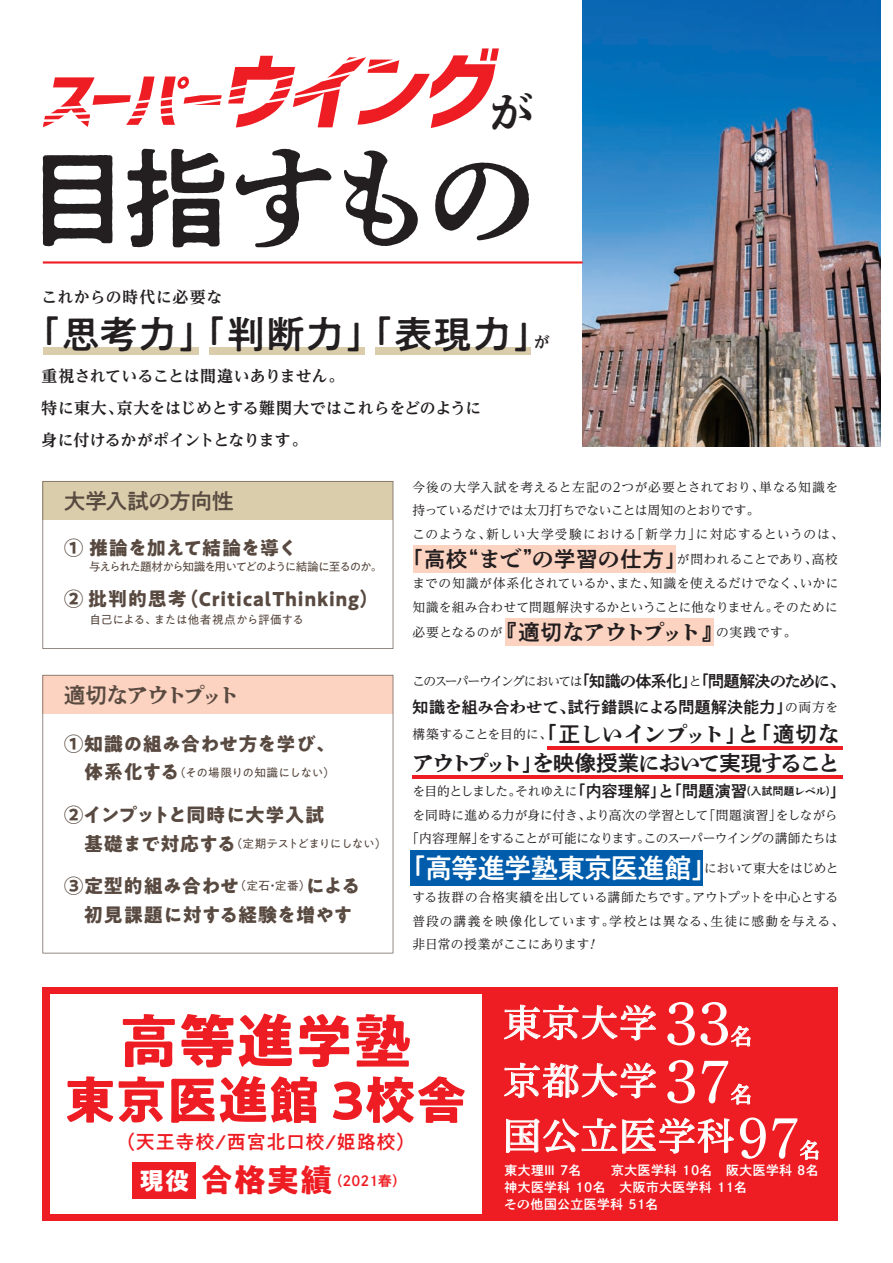
<style>
.page{position:relative;width:893px;height:1263px;background:#fff}
.page>*{position:absolute;margin:0;border:0;box-sizing:border-box;transform-origin:0 0}
.t1{font:106.35px "P Shuei N Anti Std N B";letter-spacing:-.05em;color:#231f20}
.t2{font:700 58.5px "PA1 Gothic Std N";color:#ee1d23}
.t3{font:700 51px "PA1 Gothic Std N";color:#ee1d23}
.t4{font:42.45px "P Shuei N Anti Std N B";color:#231f20}
.t5{font:37.2px "P Shuei F Ogo Kanap Std N M";letter-spacing:.04em;color:#fff}
.t6{font:37.2px "P Shuei N Anti Std N B";letter-spacing:.055em;color:#231e1f}
.t7{font:700 31.95px "PA1 Gothic Std N";color:#ee1d23}
.t8{font:26.55px "P Shuei N Anti Std N B";letter-spacing:.005em;color:#fff}
.t9{font:21.6px "P Shuei F Ogo Kanap Std N M";color:#fff}
.t10{font:21.3px/29px "P Shuei N Anti Std N B";letter-spacing:-.04em;color:#231f20}
.t11{font:21.3px "P Shuei N Anti Std N B";letter-spacing:.04em;color:#231f20}
.t12{font:21.3px "P Shuei N Anti Std N B";letter-spacing:-.105em;color:#594a41}
.t13{font:21.3px "P Shuei N Anti Std N B";letter-spacing:.01em;color:#594a41}
.t14{font:20.4px "P Shuei F Ogo Kanap Std N M";color:#fff}
.t15{font:700 19.2px/28.7px "PA1 Gothic Std N";letter-spacing:.025em;color:#594a41}
.t16{font:700 19.2px "PA1 Gothic Std N";letter-spacing:-.01em;color:#594a41}
.t17{font:500 19.2px "PA1 Gothic Std N";letter-spacing:.04em;color:#ee1d23}
.t18{font:700 15.9px/32px "UD Reimin Pro";color:#231f20}
.t19{font:15.9px/25.3px "P Shuei N Anti Std N B";letter-spacing:-.005em;color:#231f20}
.t20{font:700 15.9px "UD Reimin Pro";letter-spacing:.035em;color:#231f20}
.t21{font:13.8px "P Shuei N Anti Std N B";color:#ee1d23}
.t22{font:12.75px/23.2px "UD Reimin Pro";letter-spacing:.005em;color:#231f20}
.t23{font:12.75px/23.2px "UD Reimin Pro";letter-spacing:.025em;color:#231f20}
.t24{font:12.75px/17px "P Shuei N Anti Std N B";letter-spacing:.04em;color:#fff}
.t25{font:12.75px "UD Reimin Pro";letter-spacing:-.045em;color:#231f20}
.t26{font:12.75px "UD Reimin Pro";letter-spacing:-.05em;color:#231f20}
.t27{font:12.75px "UD Reimin Pro";letter-spacing:.03em;color:#231f20}
.t28{font:11.7px "PA1 Gothic Std N";letter-spacing:-.105em;color:#594a41}
.t29{font:11.7px "PA1 Gothic Std N";letter-spacing:-.065em;color:#594a41}
.t30{font:11.7px "PA1 Gothic Std N";letter-spacing:-.025em;color:#594a41}
.t31{font:11.7px "PA1 Gothic Std N";letter-spacing:-.015em;color:#594a41}
.s1{font-weight:700;font-size:19.2px}
.s2{font-weight:400;font-size:11.7px}
.s3{font-family:"P Shuei N Anti Std N B";font-size:21.3px}
.s4{font-family:"UD Reimin Pro";font-size:12.75px}
.s5{font-family:"P Shuei N Anti Std N B";font-size:15.9px}
.s6{font-family:"P Shuei N Anti Std N B";font-size:10.65px}
.s7{font-size:24.45px;color:#fff}
.s8{font-size:61.65px}
.s9{font-size:58.5px}
</style>
<div class="page">
<img style="left:583px;top:0;width:297px;height:446px">
<div style="left:43px;top:986px;width:795px;height:234px;background:#ee1d23"></div>
<div style="left:413px;top:546px;width:262px;height:27px;background:#fcd2c0"></div>
<div style="left:505px;top:618px;width:209px;height:28px;background:#fcd2c0"></div>
<hr style="left:547px;top:746px;width:296px;height:3px;background:#ee1d23">
<hr style="left:412px;top:775px;width:431px;height:3px;background:#ee1d23">
<div style="left:50px;top:994px;width:431px;height:219px;background:#fff"></div>
<div style="left:410px;top:851px;width:293px;height:35px;background:#015dac"></div>
<div style="left:209px;top:347px;width:156px;height:8px;background:#d9cdab"></div>
<div style="left:375px;top:347px;width:156px;height:8px;background:#d9cdab"></div>
<div style="left:43px;top:347px;width:156px;height:8px;background:#d9cdab"></div>
<svg style="left:43px;top:77px;width:112px;height:50px"></svg>
<svg style="left:228px;top:48px;width:271px;height:80px"></svg>
<svg style="left:161px;top:77px;width:61px;height:48px"></svg>
<hr style="left:43px;top:261px;width:540px;height:3px;background:#ee1d23">
<svg style="left:43px;top:481px;width:350px;height:168px"></svg>
<svg style="left:43px;top:675px;width:350px;height:278px"></svg>
<svg style="left:504px;top:1004px;width:152px;height:36px"></svg>
<svg style="left:731px;top:1026px;width:20px;height:21px"></svg>
<svg style="left:506px;top:1118px;width:228px;height:35px"></svg>
<svg style="left:800px;top:1140px;width:19px;height:20px"></svg>
<svg style="left:504px;top:1062px;width:152px;height:36px"></svg>
<svg style="left:731px;top:1083px;width:20px;height:22px"></svg>
<div style="left:133px;top:1163px;width:63px;height:36px;background:#ee1d23"></div>
<h3 class="t4" style="left:491px;top:83px;width:44px">が</h3>
<h1 class="t1" style="left:24px;top:125px;width:512px">目指すもの</h1>
<p class="t20" style="left:42px;top:284px;width:182px">これからの時代に必要な</p>
<h3 class="t6" style="left:23px;top:308px;width:529px">「思考力」「判断力」「表現力」</h3>
<p class="t18" style="left:42px;top:360px;width:441px">重視されていることは間違いありません。<br>特に東大、京大をはじめとする難関大ではこれらをどのように身に付けるかがポイントとなります。</p>
<p class="t18" style="left:534px;top:326px;width:17px">が</p>
<h3 class="t13" style="left:64px;top:486px;width:171px">大学入試の方向性</h3>
<h3 class="t16" style="left:64px;top:535px;width:235px">① 推論を加えて結論を導く</h3>
<p class="t28" style="left:64px;top:560px;width:320px"><span class="s1">　</span> 与えられた題材から知識を用いてどのように結論に至るのか。</p>
<h3 class="t15" style="left:64px;top:587px;width:316px">② 批判的思考（CriticalThinking）</h3>
<p class="t31" style="left:90px;top:613px;width:216px">自己による、または他者視点から評価する</p>
<h3 class="t12" style="left:64px;top:680px;width:177px">適切なアウトプット</h3>
<h3 class="t15" style="left:64px;top:731px;width:273px">①知識の組み合わせ方を学び、</h3>
<p class="t30" style="left:64px;top:765px;width:273px"><span class="s1">　体系化する</span>（その場限りの知識にしない）</p>
<h3 class="t16" style="left:64px;top:802px;width:262px">②インプットと同時に大学入試</h3>
<p class="t29" style="left:64px;top:837px;width:324px"><span class="s1">　基礎まで対応する</span>（定期テストどまりにしない）</p>
<h3 class="t15" style="left:64px;top:874px;width:298px">③定型的組み合わせ<span class="s2">（定石・定番）</span>による　初見課題に対する経験を増やす</h3>
<p class="t23" style="left:412px;top:475px;width:433px">今後の大学入試を考えると左記の2つが必要とされており、単なる知識を持っているだけでは太刀打ちでないことは周知のとおりです。<br>このような、新しい大学受験における「新学力」に対応するというのは、</p>
<h3 class="t11" style="left:402px;top:545px;width:438px">「高校“まで”の学習の仕方」<sup>が問われることであり、高校</sup></h3>
<p class="t22" style="left:412px;top:572px;width:427px">までの知識が体系化されているか、また、知識を使えるだけでなく、いかに知識を組み合わせて問題解決するかということに他なりません。そのために</p>
<p class="t27" style="left:412px;top:622px;width:385px">必要となるのが<span class="s3">『適切なアウトプット』</span>の実践です。</p>
<p class="t19" style="left:412px;top:669px;width:435px"><span class="s4">このスーパーウイングにおいては</span>「知識の体系化」<span class="s4">と</span>「問題解決のために、知識を組み合わせて、試行錯誤による問題解決能力」<span class="s4">の両方を</span></p>
<h3 class="t10" style="left:412px;top:719px;width:429px"><sup>構築することを目的に、</sup>「正しいインプット」と「適切なアウトプット」を映像授業において実現すること</h3>
<p class="t25" style="left:412px;top:780px;width:435px">を目的としました。それゆえに<span class="s5">「内容理解」と「問題演習</span><span class="s6">(入試問題レベル)</span><span class="s5">」</span></p>
<p class="t22" style="left:412px;top:803px;width:427px">を同時に進める力が身に付き、より高次の学習として「問題演習」をしながら</p>
<p class="t26" style="left:406px;top:827px;width:433px">「内容理解」をすることが可能になります。このスーパーウイングの講師たちは</p>
<h3 class="t8" style="left:399px;top:850px;width:441px">「高等進学塾東京医進館」<sup>において東大をはじめと</sup></h3>
<p class="t22" style="left:412px;top:885px;width:433px">する抜群の合格実績を出している講師たちです。アウトプットを中心とする普段の講義を映像化しています。学校とは異なる、生徒に感動を与える、非日常の授業がここにあります</p>
<h2 class="t2" style="left:120px;top:1004px;width:294px">高等進学塾</h2>
<h3 class="t3" style="left:65px;top:1068px;width:404px">東京医進館 ３校舎</h3>
<h3 class="t17" style="left:116px;top:1130px;width:301px">（天王寺校/西宮北口校/姫路校）</h3>
<h3 class="t7" style="left:140px;top:1160px;width:194px"><span class="s7">現役</span>合格実績</h3>
<p class="t21" style="left:329px;top:1172px;width:79px">（2021春）</p>
<h3 class="t5" style="left:504px;top:996px;width:229px">東京大学 <span class="s8">33</span></h3>
<h3 class="t9" style="left:731px;top:1021px;width:23px">名</h3>
<h3 class="t5" style="left:504px;top:1054px;width:229px">京都大学 <span class="s8">37</span></h3>
<h3 class="t9" style="left:731px;top:1079px;width:23px">名</h3>
<h3 class="t5" style="left:504px;top:1109px;width:298px">国公立医学科<span class="s9">97</span></h3>
<h3 class="t14" style="left:800px;top:1135px;width:22px">名</h3>
<p class="t24" style="left:504px;top:1161px;width:316px">東大理Ⅲ 7名　　京大医学科 10名　阪大医学科 8名神大医学科 10名　大阪市大医学科 11名<br>その他国公立医学科 51名</p>
</div>
